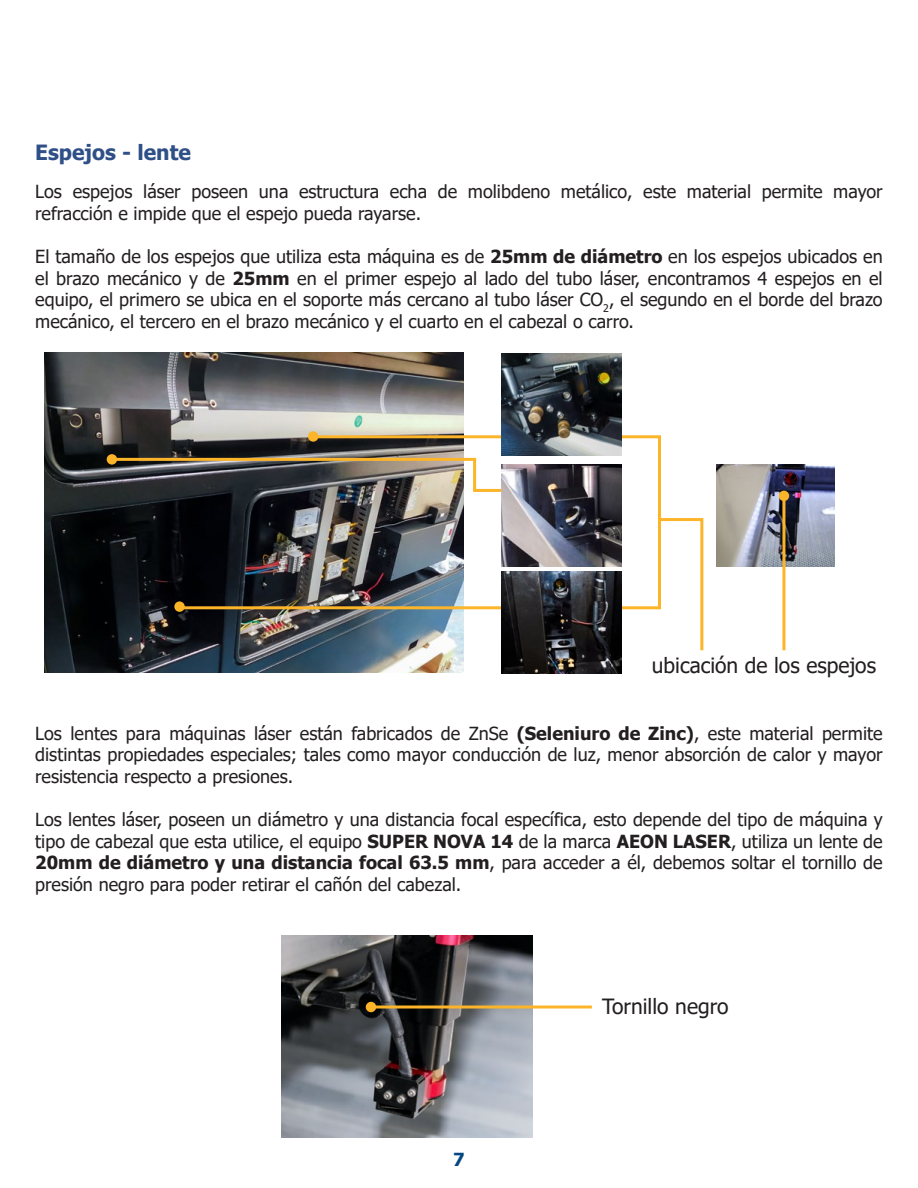
<style>
.page{position:relative;width:918px;height:1188px;background:#fff}
.page>*{position:absolute;margin:0;border:0;box-sizing:border-box;transform-origin:0 0}
.t1{font:21px "Tahoma";color:#231f20}
.t2{font:700 21px "Tahoma";color:#2f4f87}
.t3{font:18px/21.6px "Tahoma";color:#231f20;text-align:justify}
.t4{font:700 18px "Tahoma";color:#054881}
.s1{font-weight:700}
</style>
<div class="page">
<svg style="left:663px;top:518px;width:41px;height:133px"></svg>
<img style="left:45px;top:353px;width:419px;height:320px">
<div style="left:174px;top:601px;width:11px;height:11px;background:#fcb428;border-radius:50%"></div>
<div style="left:107px;top:454px;width:10px;height:11px;background:#fcb428;border-radius:50%"></div>
<hr style="left:112px;top:458px;width:364px;height:3px;background:#fcb428">
<div style="left:308px;top:431px;width:10px;height:11px;background:#fcb428;border-radius:50%"></div>
<img style="left:717px;top:465px;width:118px;height:102px">
<img style="left:181px;top:434px;width:482px;height:177px">
<img style="left:502px;top:572px;width:119px;height:101px">
<img style="left:502px;top:354px;width:119px;height:101px">
<hr style="left:782px;top:496px;width:3px;height:154px;background:#fcb428">
<div style="left:779px;top:491px;width:10px;height:10px;background:#fcb428;border-radius:50%"></div>
<img style="left:282px;top:936px;width:250px;height:202px">
<div style="left:366px;top:1002px;width:10px;height:10px;background:#fcb428;border-radius:50%"></div>
<hr style="left:371px;top:1006px;width:221px;height:3px;background:#fcb428">
<p class="t2" style="left:35px;top:137px;width:157px">Espejos - lente</p>
<p class="t3" style="left:35px;top:182px;width:849px">Los espejos láser poseen una estructura echa de molibdeno metálico, este material permite mayor refracción e impide que el espejo pueda rayarse.</p>
<p class="t3" style="left:35px;top:247px;width:849px">El tamaño de los espejos que utiliza esta máquina es de <span class="s1">25mm de diámetro</span> en los espejos ubicados en el brazo mecánico y de <span class="s1">25mm</span> en el primer espejo al lado del tubo láser, encontramos 4 espejos en el equipo, el primero se ubica en el soporte más cercano al tubo láser CO<sub>2</sub>, el segundo en el borde del brazo mecánico, el tercero en el brazo mecánico y el cuarto en el cabezal o carro.</p>
<p class="t1" style="left:652px;top:651px;width:226px">ubicación de los espejos</p>
<p class="t3" style="left:35px;top:723px;width:849px">Los lentes para máquinas láser están fabricados de ZnSe <span class="s1">(Seleniuro de Zinc)</span>, este material permite distintas propiedades especiales; tales como mayor conducción de luz, menor absorción de calor y mayor resistencia respecto a presiones.</p>
<p class="t3" style="left:35px;top:810px;width:849px">Los lentes láser, poseen un diámetro y una distancia focal específica, esto depende del tipo de máquina y tipo de cabezal que esta utilice, el equipo <span class="s1">SUPER NOVA 14</span> de la marca <span class="s1">AEON LASER</span>, utiliza un lente de <span class="s1">20mm de diámetro y una distancia focal 63.5 mm</span>, para acceder a él, debemos soltar el tornillo de presión negro para poder retirar el cañón del cabezal.</p>
<p class="t4" style="left:453px;top:1147px;width:13px">7</p>
<p class="t1" style="left:602px;top:992px;width:128px">Tornillo negro</p>
</div>
